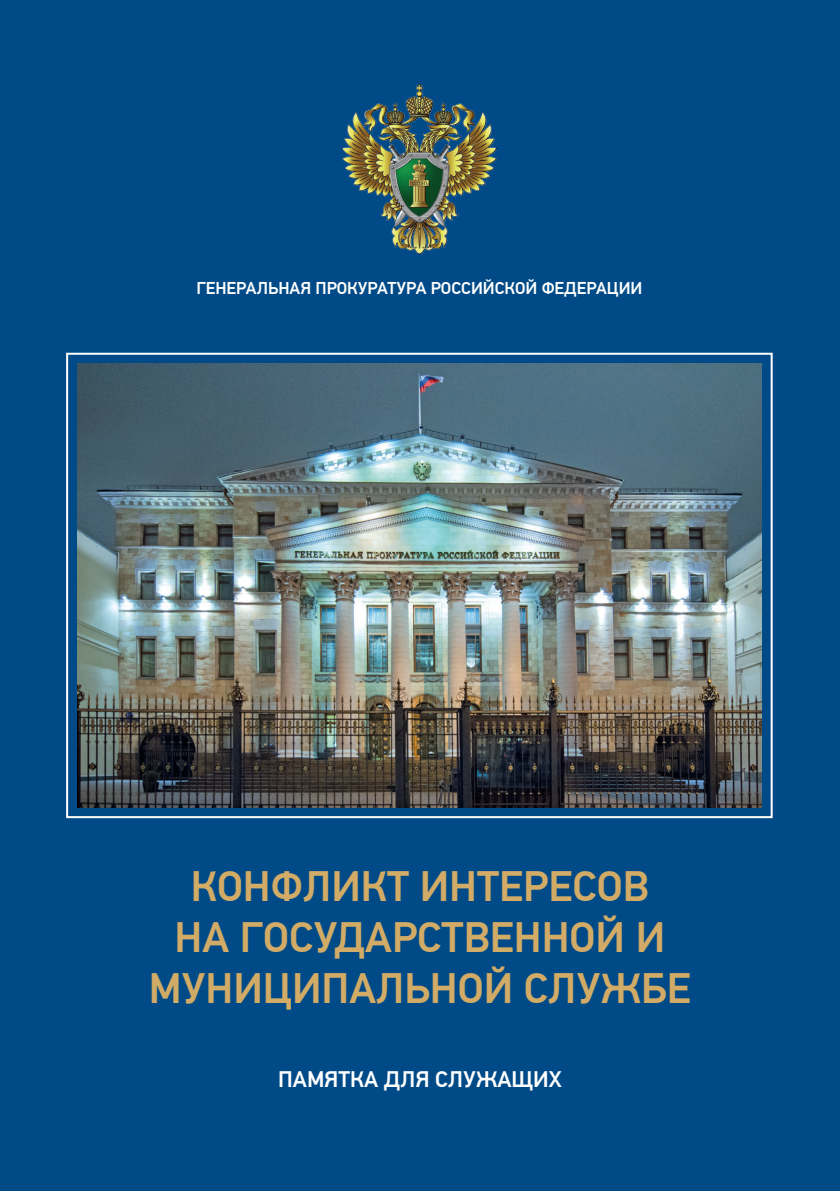
<style>
.page{position:relative;width:840px;height:1191px;background:#fff}
.page>*{position:absolute;margin:0;border:0;box-sizing:border-box;transform-origin:0 0}
.t1{font:500 42.4px/51px "PF Din Text Pro";color:#d2ab66;text-align:center}
.t2{font:500 22.4px "PF Din Text Pro";color:#fff}
.t3{font:500 17.2px "PF Din Text Pro";color:#fff}
</style>
<div class="page">
<div style="left:0;top:0;width:839px;height:1191px;background:#004b87"></div>
<img style="left:342px;top:84px;width:154px;height:169px">
<img style="left:77px;top:364px;width:684px;height:443px">
<div style="left:66px;top:353px;width:706px;height:465px;border:2px solid #fff"></div>
<p class="t3" style="left:196px;top:278px;width:447px">ГЕНЕРАЛЬНАЯ ПРОКУРАТУРА РОССИЙСКОЙ ФЕДЕРАЦИИ</p>
<p class="t1" style="left:149px;top:861px;width:543px">КОНФЛИКТ ИНТЕРЕСОВ<br>НА ГОСУДАРСТВЕННОЙ И<br>МУНИЦИПАЛЬНОЙ СЛУЖБЕ</p>
<p class="t2" style="left:278px;top:1066px;width:285px">ПАМЯТКА ДЛЯ СЛУЖАЩИХ</p>
</div>
